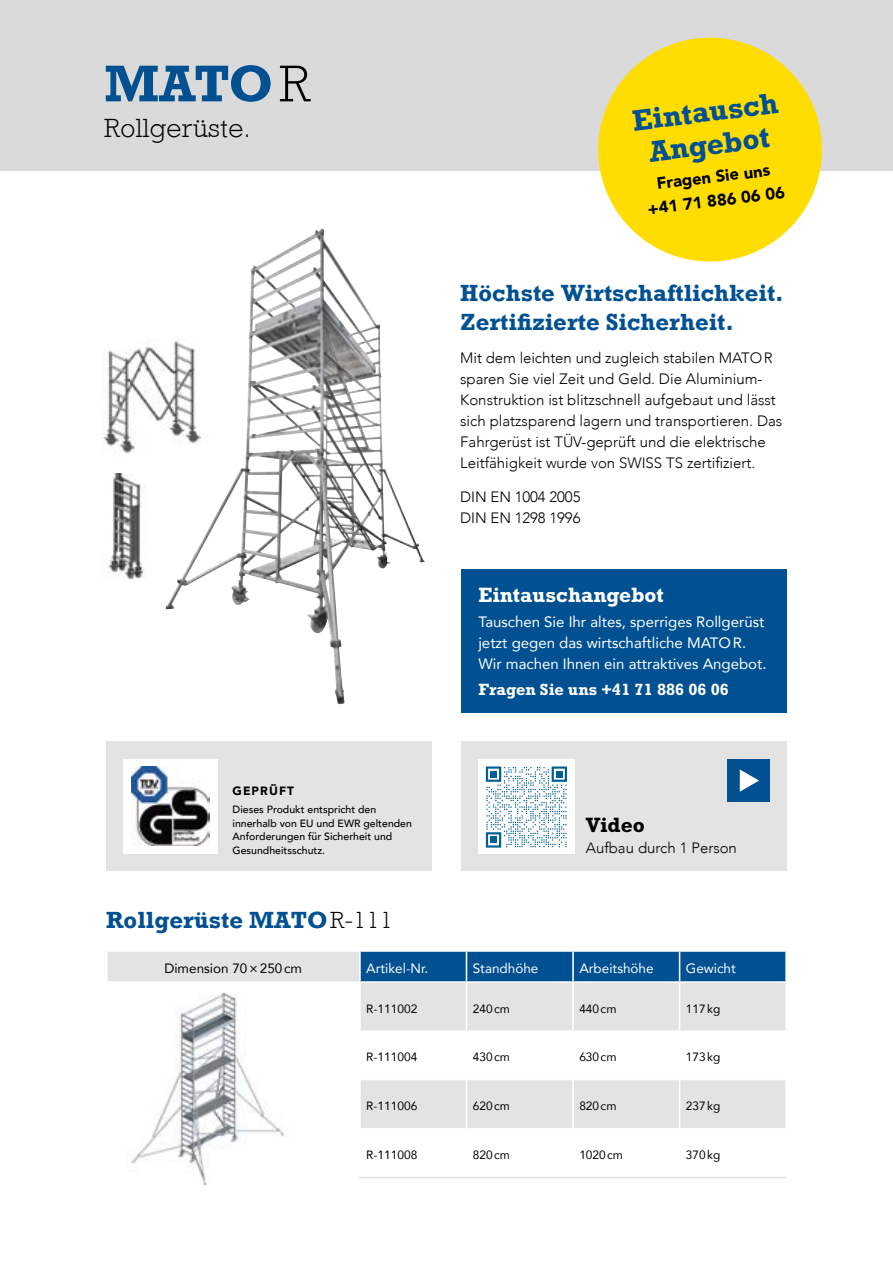
<style>
.page{position:relative;width:893px;height:1263px;background:#fff}
.page>*{position:absolute;margin:0;border:0;box-sizing:border-box;transform-origin:0 0}
.t1{font:700 52.5px "Rockwell Std";color:#005092}
.t2{font:700 30px/33px "Rockwell Std";color:#005092;text-align:center}
.t3{font:300 27px "M Rockwell";letter-spacing:.02em;color:#000}
.t4{font:700 24px/28.5px "M Rockwell";color:#005092}
.t5{font:700 21px "Rockwell";color:#fff}
.t6{font:700 21px "Rockwell";color:#000}
.t7{font:900 16.5px/24px "Avenir";color:#000;text-align:center}
.t8{font:700 16.5px "Rockwell";color:#fff}
.t9{font:300 15px/21px "Avenir";color:#000}
.t10{font:15px/21px "Avenir";color:#fff}
.t11{font:13.5px "Avenir";color:#fff}
.t12{font:13.5px "Avenir";color:#000}
.t13{font:12px "Avenir";color:#000}
.t14{font:900 12px "Avenir";letter-spacing:.09em;color:#000}
.t15{font:500 10.5px/13.5px "Avenir";color:#000}
.s1{font-weight:300;color:#000}
</style>
<div class="page">
<div style="left:0;top:0;width:893px;height:170px;background:#dadada"></div>
<div style="left:461px;top:742px;width:326px;height:129px;background:#e3e3e3"></div>
<div style="left:461px;top:569px;width:326px;height:143px;background:#005092"></div>
<svg style="left:314px;top:228px;width:111px;height:477px"></svg>
<img style="left:166px;top:229px;width:154px;height:403px">
<img style="left:131px;top:1128px;width:153px;height:57px">
<svg style="left:108px;top:952px;width:251px;height:176px"></svg>
<svg style="left:361px;top:983px;width:424px;height:145px;fill:#e3e3e3"></svg>
<hr style="left:361px;top:1030px;width:105px;height:1px;background:#fff">
<hr style="left:467px;top:1030px;width:105px;height:1px;background:#fff">
<hr style="left:574px;top:1030px;width:105px;height:1px;background:#fff">
<hr style="left:680px;top:1030px;width:105px;height:1px;background:#fff">
<hr style="left:361px;top:1079px;width:105px;height:1px;background:#fff">
<hr style="left:467px;top:1079px;width:105px;height:1px;background:#fff">
<hr style="left:574px;top:1079px;width:105px;height:1px;background:#fff">
<hr style="left:680px;top:1079px;width:105px;height:1px;background:#fff">
<hr style="left:106px;top:981px;width:254px;height:2px;background:#fff">
<hr style="left:466px;top:983px;width:1px;height:48px;background:#fff">
<hr style="left:466px;top:1031px;width:1px;height:49px;background:#fff">
<hr style="left:466px;top:1080px;width:1px;height:48px;background:#fff">
<svg style="left:360px;top:951px;width:426px;height:31px;background:#0f5a98"></svg>
<hr style="left:785px;top:952px;width:2px;height:29px;background:#fff">
<hr style="left:572px;top:983px;width:2px;height:48px;background:#fff">
<hr style="left:679px;top:983px;width:1px;height:48px;background:#fff">
<hr style="left:572px;top:1031px;width:2px;height:49px;background:#fff">
<hr style="left:679px;top:1031px;width:1px;height:49px;background:#fff">
<hr style="left:572px;top:1080px;width:2px;height:48px;background:#fff">
<hr style="left:679px;top:1080px;width:1px;height:48px;background:#fff">
<hr style="left:359px;top:1176px;width:107px;height:2px;background:#e3e3e3">
<hr style="left:466px;top:1176px;width:107px;height:2px;background:#e3e3e3">
<hr style="left:573px;top:1176px;width:107px;height:2px;background:#e3e3e3">
<hr style="left:680px;top:1176px;width:107px;height:2px;background:#e3e3e3">
<div style="left:106px;top:742px;width:326px;height:129px;background:#e3e3e3"></div>
<img style="left:103px;top:339px;width:108px;height:123px">
<div style="left:478px;top:759px;width:96px;height:95px;background:#fff"></div>
<svg style="left:486px;top:766px;width:81px;height:82px"></svg>
<div style="left:490px;top:771px;width:7px;height:6px;background:#005f95"></div>
<div style="left:556px;top:771px;width:7px;height:6px;background:#005f95"></div>
<div style="left:490px;top:837px;width:7px;height:6px;background:#005f95"></div>
<div style="left:727px;top:759px;width:43px;height:43px;background:#005092"></div>
<svg style="left:740px;top:769px;width:19px;height:23px"></svg>
<img style="left:108px;top:473px;width:37px;height:107px">
<svg style="left:595px;top:37px;width:230px;height:225px;fill:#fd0"></svg>
<div style="left:123px;top:759px;width:95px;height:95px;background:#fff"></div>
<img style="left:132px;top:767px;width:77px;height:78px">
<h1 class="t1" style="left:104px;top:53px;width:207px">MATO<span class="s1">R</span></h1>
<h3 class="t3" style="left:104px;top:114px;width:148px">Rollgerüste.</h3>
<p class="t14" style="left:233px;top:781px;width:63px">GEPRÜFT</p>
<p class="t15" style="left:233px;top:802px;width:181px">Dieses Produkt entspricht den innerhalb von EU und EWR geltenden<br>Anforderungen für Sicherheit und<br>Gesundheitsschutz.</p>
<h2 class="t2" style="left:630px;top:104px;width:148px;rotate:-7deg">Eintausch<br>Angebot</h2>
<p class="t7" style="left:643px;top:173px;width:139px;rotate:-7deg">Fragen Sie uns +41 71 886 06 06</p>
<h3 class="t4" style="left:460px;top:278px;width:325px">Höchste Wirtschaftlichkeit.<br>Zertifizierte Sicherheit.</h3>
<p class="t9" style="left:460px;top:348px;width:324px">Mit dem leichten und zugleich stabilen MATOR sparen Sie viel Zeit und Geld. Die Aluminium-Konstruktion ist blitzschnell aufgebaut und lässt sich platzsparend lagern und transportieren. Das Fahrgerüst ist TÜV-geprüft und die elektrische Leitfähigkeit wurde von SWISS TS zertifiziert.</p>
<p class="t9" style="left:460px;top:486px;width:122px">DIN EN 1004 2005<br>DIN EN 1298 1996</p>
<h3 class="t5" style="left:478px;top:583px;width:187px">Eintauschangebot</h3>
<p class="t10" style="left:478px;top:611px;width:290px">Tauschen Sie Ihr altes, sperriges Rollgerüst jetzt gegen das wirtschaftliche MATOR.<br>Wir machen Ihnen ein attraktives Angebot.</p>
<p class="t8" style="left:478px;top:679px;width:252px">Fragen Sie uns +41 71 886 06 06</p>
<h3 class="t6" style="left:586px;top:813px;width:60px">Video</h3>
<p class="t9" style="left:586px;top:837px;width:153px">Aufbau durch 1 Person</p>
<h3 class="t4" style="left:106px;top:905px;width:288px">Rollgerüste MATO<span class="s1">R-111</span></h3>
<p class="t12" style="left:164px;top:958px;width:139px">Dimension 70×250cm</p>
<p class="t11" style="left:366px;top:958px;width:64px">Artikel-Nr.</p>
<p class="t11" style="left:473px;top:958px;width:67px">Standhöhe</p>
<p class="t11" style="left:579px;top:958px;width:76px">Arbeitshöhe</p>
<p class="t11" style="left:686px;top:958px;width:52px">Gewicht</p>
<p class="t13" style="left:366px;top:999px;width:53px">R-111002</p>
<p class="t13" style="left:473px;top:999px;width:39px">240cm</p>
<p class="t13" style="left:579px;top:999px;width:39px">440cm</p>
<p class="t13" style="left:686px;top:999px;width:36px">117kg</p>
<p class="t13" style="left:366px;top:1047px;width:53px">R-111004</p>
<p class="t13" style="left:473px;top:1047px;width:39px">430cm</p>
<p class="t13" style="left:579px;top:1047px;width:39px">630cm</p>
<p class="t13" style="left:686px;top:1047px;width:36px">173kg</p>
<p class="t13" style="left:366px;top:1096px;width:53px">R-111006</p>
<p class="t13" style="left:473px;top:1096px;width:39px">620cm</p>
<p class="t13" style="left:579px;top:1096px;width:39px">820cm</p>
<p class="t13" style="left:686px;top:1096px;width:36px">237kg</p>
<p class="t13" style="left:366px;top:1145px;width:53px">R-111008</p>
<p class="t13" style="left:473px;top:1145px;width:39px">820cm</p>
<p class="t13" style="left:579px;top:1145px;width:45px">1020cm</p>
<p class="t13" style="left:686px;top:1145px;width:36px">370kg</p>
</div>
